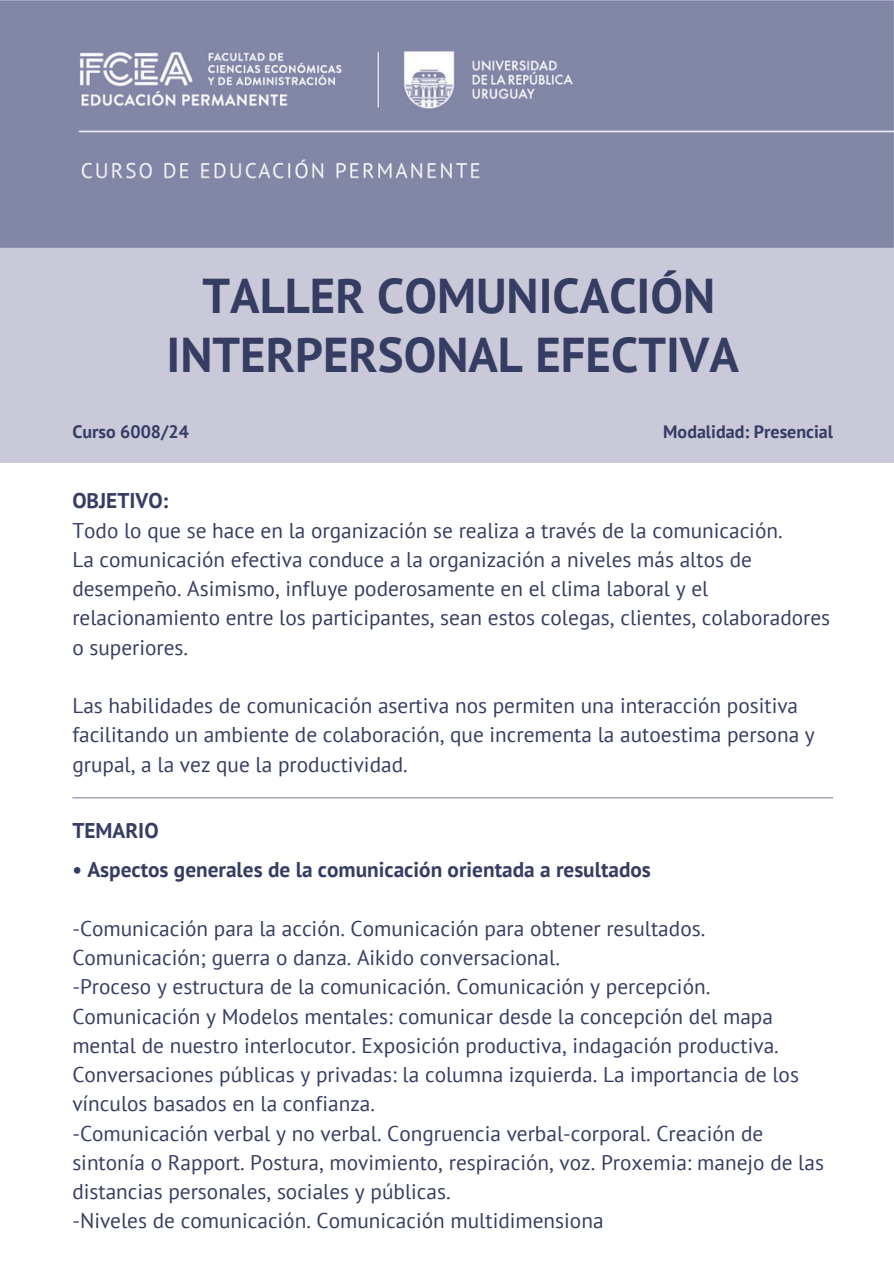
<style>
.page{position:relative;width:894px;height:1264px;background:#fff}
.page>*{position:absolute;margin:0;border:0;box-sizing:border-box;transform-origin:0 0}
.t1{font:700 48.75px/58.5px "PT Sans";color:#363d63;text-align:center}
.t2{font:21.3px/29.2px "PT Sans";color:#363d63}
.t3{font:700 21.3px "PT Sans";color:#363d63}
.t4{font:700 18px "PT Sans";color:#363d63}
.s1{font-weight:700}
</style>
<div class="page">
<div style="left:0;top:245px;width:893px;height:217px;background:#cac9d9"></div>
<hr style="left:72px;top:797px;width:760px;height:1px;background:#8588a9">
<div style="left:0;top:1px;width:893px;height:246px;background:#8287a5"></div>
<h1 class="t1" style="left:166px;top:266px;width:573px">TALLER COMUNICACIÓN<br>INTERPERSONAL EFECTIVA</h1>
<p class="t4" style="left:72px;top:420px;width:118px">Curso 6008/24</p>
<p class="t4" style="left:663px;top:420px;width:171px">Modalidad: Presencial</p>
<h3 class="t2" style="left:72px;top:486px;width:759px"><span class="s1">OBJETIVO:<br></span>Todo lo que se hace en la organización se realiza a través de la comunicación.<br>La comunicación efectiva conduce a la organización a niveles más altos de desempeño. Asimismo, influye poderosamente en el clima laboral y el relacionamiento entre los participantes, sean estos colegas, clientes, colaboradores o superiores.</h3>
<h3 class="t2" style="left:72px;top:690px;width:743px">Las habilidades de comunicación asertiva nos permiten una interacción positiva facilitando un ambiente de colaboración, que incrementa la autoestima persona y grupal, a la vez que la productividad.</h3>
<h2 class="t3" style="left:72px;top:816px;width:88px">TEMARIO</h2>
<h2 class="t3" style="left:72px;top:855px;width:580px">• Aspectos generales de la comunicación orientada a resultados</h2>
<h3 class="t2" style="left:72px;top:913px;width:753px">-Comunicación para la acción. Comunicación para obtener resultados.<br>Comunicación; guerra o danza. Aikido conversacional.<br>-Proceso y estructura de la comunicación. Comunicación y percepción.<br>Comunicación y Modelos mentales: comunicar desde la concepción del mapa mental de nuestro interlocutor. Exposición productiva, indagación productiva.<br>Conversaciones públicas y privadas: la columna izquierda. La importancia de los vínculos basados en la confianza.<br>-Comunicación verbal y no verbal. Congruencia verbal-corporal. Creación de sintonía o Rapport. Postura, movimiento, respiración, voz. Proxemia: manejo de las distancias personales, sociales y públicas.<br>-Niveles de comunicación. Comunicación multidimensiona</h3>
</div>
